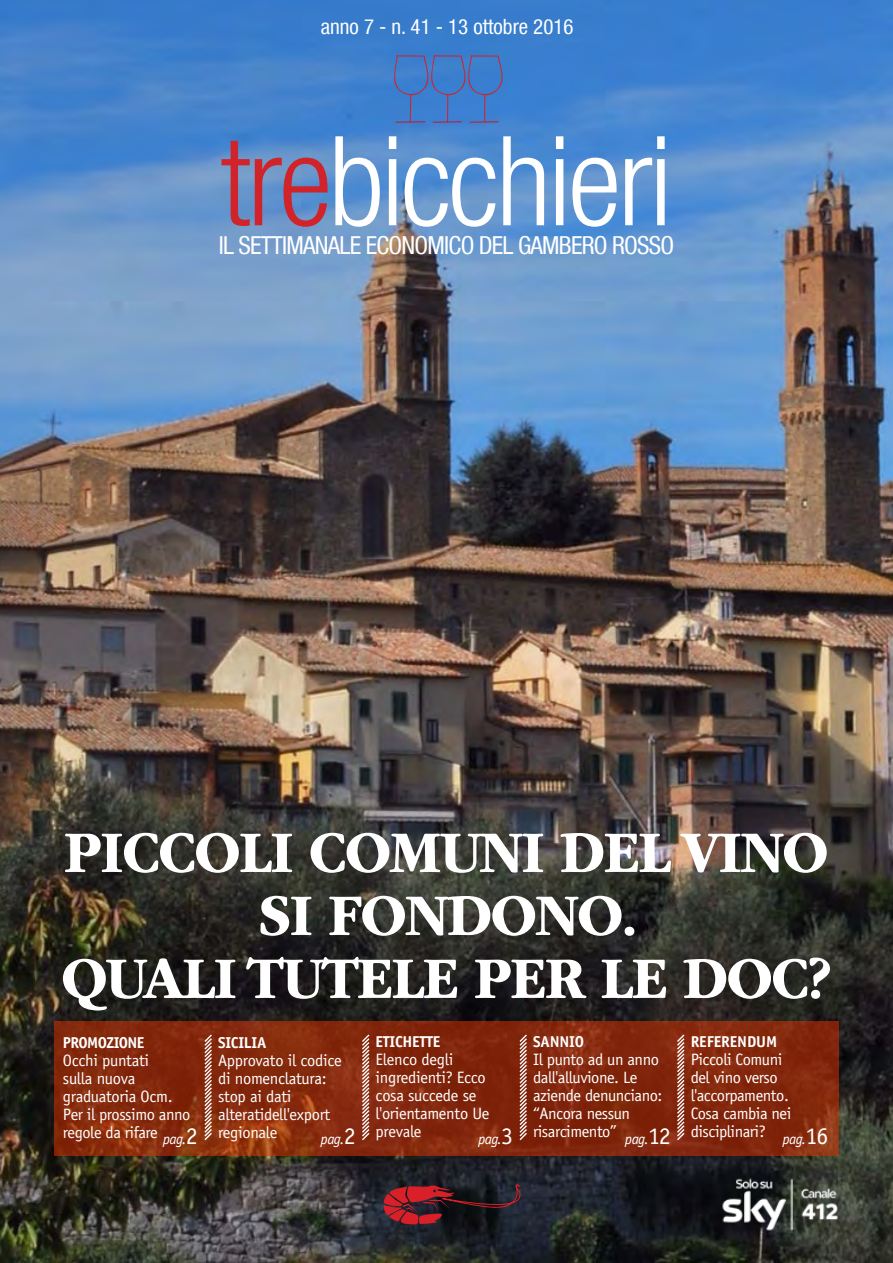
<style>
.page{position:relative;width:893px;height:1263px;background:#fff}
.page>*{position:absolute;margin:0;border:0;box-sizing:border-box;transform-origin:0 0}
.t1{font:300 condensed 124.5px "Helvetica Neue LT Com";letter-spacing:-.025em;color:#fff}
.Titolone{font:700 61.5px "ITC Garamond Std";letter-spacing:-.04em;color:#fff;scale:.95 1}
.t2{font:condensed 24.75px "Helvetica Neue LT Com";letter-spacing:-.03em;color:#fff}
.t3{font:condensed 21px "Helvetica Neue LT Com";color:#fff}
.t4{font:16.5px/18px "Officina Sans Std";letter-spacing:-.02em;color:#fff}
.t5{font:700 15.75px "Officina Sans Std";letter-spacing:-.02em;color:#fff}
.t6{font:700 15.75px "Officina Sans Std";letter-spacing:-.04em;color:#fff}
.t7{font:italic 15px "Officina Sans Std";letter-spacing:-.05em;color:#fff}
.s1{color:#d1232a}
.s2{font-style:normal;font-size:24px}
</style>
<div class="page">
<img style="left:0;top:0;width:893px;height:1263px">
<svg style="left:54px;top:1022px;width:785px;height:134px;fill:#83270c"></svg>
<svg style="left:383px;top:1184px;width:137px;height:40px"></svg>
<svg style="left:203px;top:1033px;width:10px;height:109px"></svg>
<svg style="left:360px;top:1033px;width:11px;height:109px"></svg>
<svg style="left:518px;top:1033px;width:10px;height:109px"></svg>
<svg style="left:675px;top:1033px;width:11px;height:109px"></svg>
<svg style="left:390px;top:55px;width:113px;height:68px"></svg>
<img style="left:722px;top:1177px;width:117px;height:65px">
<p class="t3" style="left:321px;top:14px;width:254px">anno 7 - n. 41 - 13 ottobre 2016</p>
<p class="t1" style="left:221px;top:110px;width:453px"><span class="s1">tre</span>bicchieri</p>
<p class="t2" style="left:219px;top:231px;width:457px">IL SETTIMANALE ECONOMICO DEL GAMBERO ROSSO</p>
<p class="Titolone" style="left:63px;top:818px;width:807px">PICCOLI COMUNI DEL VINO</p>
<p class="Titolone" style="left:258px;top:881px;width:402px">SI FONDONO.</p>
<p class="Titolone" style="left:61px;top:944px;width:813px">QUALI TUTELE PER LE DOC?</p>
<p class="t6" style="left:63px;top:1032px;width:83px">PROMOZIONE</p>
<p class="t4" style="left:63px;top:1051px;width:88px">Occhi puntati</p>
<p class="t4" style="left:63px;top:1069px;width:111px">sulla nuova graduatoria Ocm.</p>
<p class="t4" style="left:63px;top:1105px;width:129px">Per il prossimo anno regole da rifare</p>
<p class="t7" style="left:163px;top:1130px;width:36px">pag.<span class="s2">2</span></p>
<p class="t5" style="left:376px;top:1032px;width:66px">ETICHETTE</p>
<p class="t4" style="left:376px;top:1050px;width:115px">Elenco degli ingredienti? Ecco cosa succede se l'orientamento Ue prevale</p>
<p class="t5" style="left:533px;top:1032px;width:53px">SANNIO</p>
<p class="t4" style="left:533px;top:1050px;width:131px">Il punto ad un anno dall'alluvione. Le aziende denunciano: “Ancora nessun risarcimento”</p>
<p class="t5" style="left:218px;top:1032px;width:50px">SICILIA</p>
<p class="t4" style="left:218px;top:1051px;width:125px">Approvato il codice di nomenclatura: stop ai dati alteratidell'export regionale</p>
<p class="t7" style="left:321px;top:1130px;width:36px">pag.<span class="s2">2</span></p>
<p class="t7" style="left:478px;top:1130px;width:36px">pag.<span class="s2">3</span></p>
<p class="t7" style="left:625px;top:1130px;width:47px">pag.<span class="s2">12</span></p>
<p class="t5" style="left:691px;top:1032px;width:88px">REFERENDUM</p>
<p class="t4" style="left:691px;top:1050px;width:102px">Piccoli Comuni del vino verso l'accorpamento.<br>Cosa cambia nei disciplinari?</p>
<p class="t7" style="left:783px;top:1130px;width:47px">pag.<span class="s2">16</span></p>
</div>
